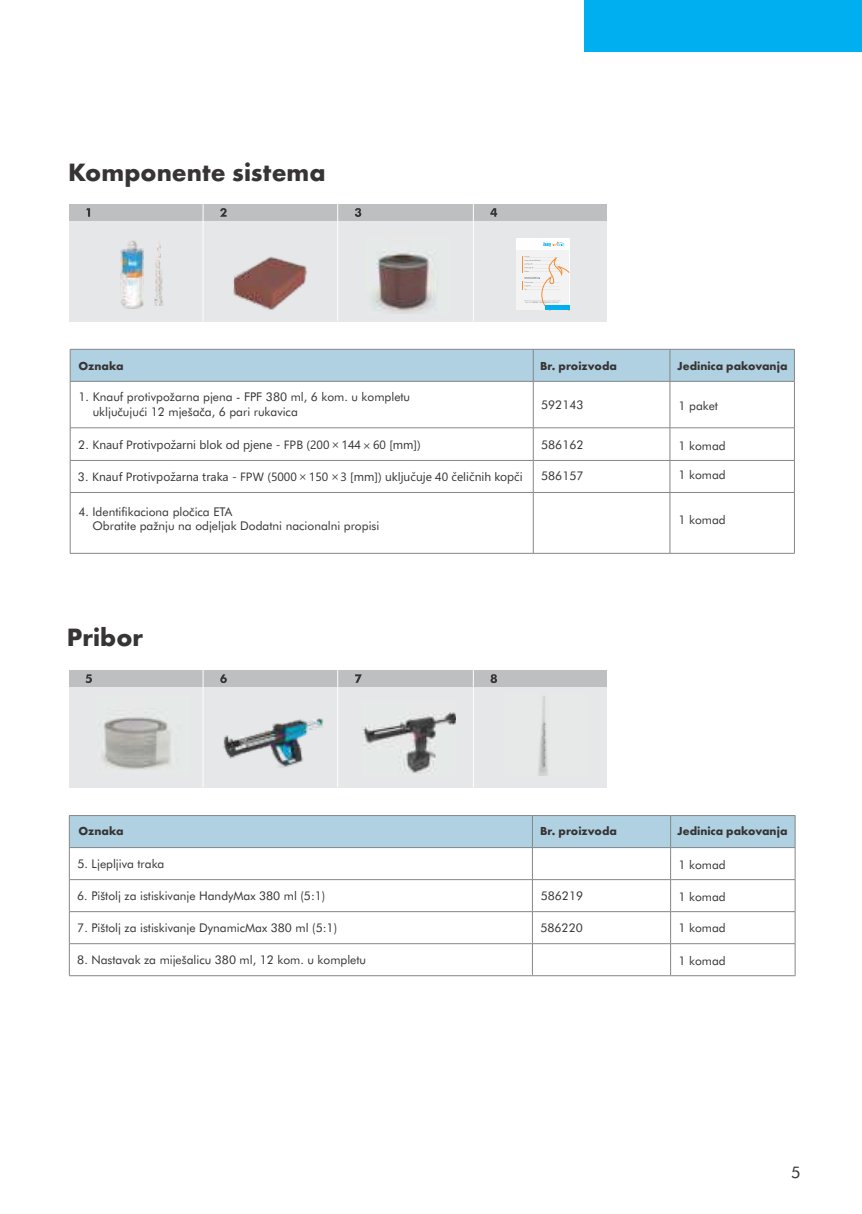
<style>
.page{position:relative;width:862px;height:1214px;background:#fff}
.page>*{position:absolute;margin:0;border:0;box-sizing:border-box;transform-origin:0 0}
.t1{font:700 26px "Futura";color:#373435}
.t2{font:16px "Futura BT";color:#373435}
.t3{font:12px/14.4px "Futura BT";color:#373435}
.t4{font:12px "Segoe UI";color:#373435}
.t5{font:700 12px "Futura";color:#373435}
.s1{font-family:"Futura BT"}
.s2{color:#fff}
</style>
<div class="page">
<div style="left:584px;top:0;width:278px;height:51px;background:#00afef"></div>
<div style="left:69px;top:204px;width:538px;height:117px;background:#e6e7e8"></div>
<div style="left:69px;top:670px;width:538px;height:117px;background:#e6e7e8"></div>
<div style="left:71px;top:350px;width:723px;height:31px;background:#b0d1e1"></div>
<hr style="left:70px;top:349px;width:463px;height:1px;background:#848688">
<hr style="left:70px;top:349px;width:1px;height:32px;background:#848688">
<hr style="left:533px;top:349px;width:137px;height:1px;background:#848688">
<hr style="left:533px;top:349px;width:1px;height:32px;background:#848688">
<hr style="left:670px;top:349px;width:124px;height:1px;background:#848688">
<hr style="left:669px;top:349px;width:1px;height:32px;background:#848688">
<hr style="left:794px;top:349px;width:1px;height:32px;background:#848688">
<hr style="left:70px;top:381px;width:463px;height:1px;background:#848688">
<hr style="left:70px;top:381px;width:1px;height:46px;background:#848688">
<hr style="left:533px;top:381px;width:137px;height:1px;background:#848688">
<hr style="left:533px;top:381px;width:1px;height:46px;background:#848688">
<hr style="left:670px;top:381px;width:124px;height:1px;background:#848688">
<hr style="left:669px;top:381px;width:1px;height:46px;background:#848688">
<hr style="left:794px;top:381px;width:1px;height:46px;background:#848688">
<hr style="left:70px;top:427px;width:463px;height:1px;background:#848688">
<hr style="left:70px;top:428px;width:1px;height:32px;background:#848688">
<hr style="left:533px;top:427px;width:137px;height:1px;background:#848688">
<hr style="left:533px;top:428px;width:1px;height:32px;background:#848688">
<hr style="left:670px;top:427px;width:124px;height:1px;background:#848688">
<hr style="left:669px;top:428px;width:1px;height:32px;background:#848688">
<hr style="left:794px;top:428px;width:1px;height:32px;background:#848688">
<hr style="left:70px;top:460px;width:463px;height:1px;background:#848688">
<hr style="left:70px;top:460px;width:1px;height:32px;background:#848688">
<hr style="left:533px;top:460px;width:137px;height:1px;background:#848688">
<hr style="left:533px;top:460px;width:1px;height:32px;background:#848688">
<hr style="left:670px;top:460px;width:124px;height:1px;background:#848688">
<hr style="left:669px;top:460px;width:1px;height:32px;background:#848688">
<hr style="left:794px;top:460px;width:1px;height:32px;background:#848688">
<hr style="left:70px;top:492px;width:463px;height:1px;background:#848688">
<hr style="left:70px;top:492px;width:1px;height:61px;background:#848688">
<hr style="left:533px;top:492px;width:137px;height:1px;background:#848688">
<hr style="left:533px;top:492px;width:1px;height:61px;background:#848688">
<hr style="left:670px;top:492px;width:124px;height:1px;background:#848688">
<hr style="left:669px;top:492px;width:1px;height:61px;background:#848688">
<hr style="left:794px;top:492px;width:1px;height:61px;background:#848688">
<hr style="left:70px;top:553px;width:463px;height:1px;background:#848688">
<hr style="left:533px;top:553px;width:137px;height:1px;background:#848688">
<hr style="left:670px;top:553px;width:124px;height:1px;background:#848688">
<div style="left:70px;top:816px;width:725px;height:31px;background:#b0d1e1"></div>
<hr style="left:69px;top:815px;width:463px;height:1px;background:#848688">
<hr style="left:69px;top:815px;width:1px;height:32px;background:#848688">
<hr style="left:532px;top:815px;width:138px;height:1px;background:#848688">
<hr style="left:532px;top:815px;width:1px;height:32px;background:#848688">
<hr style="left:670px;top:815px;width:125px;height:1px;background:#848688">
<hr style="left:670px;top:815px;width:1px;height:32px;background:#848688">
<hr style="left:795px;top:815px;width:1px;height:32px;background:#848688">
<hr style="left:69px;top:847px;width:463px;height:1px;background:#848688">
<hr style="left:69px;top:847px;width:1px;height:32px;background:#848688">
<hr style="left:532px;top:847px;width:138px;height:1px;background:#848688">
<hr style="left:532px;top:847px;width:1px;height:32px;background:#848688">
<hr style="left:670px;top:847px;width:125px;height:1px;background:#848688">
<hr style="left:670px;top:847px;width:1px;height:32px;background:#848688">
<hr style="left:795px;top:847px;width:1px;height:32px;background:#848688">
<hr style="left:69px;top:879px;width:463px;height:1px;background:#848688">
<hr style="left:69px;top:879px;width:1px;height:32px;background:#848688">
<hr style="left:532px;top:879px;width:138px;height:1px;background:#848688">
<hr style="left:532px;top:879px;width:1px;height:32px;background:#848688">
<hr style="left:670px;top:879px;width:125px;height:1px;background:#848688">
<hr style="left:670px;top:879px;width:1px;height:32px;background:#848688">
<hr style="left:795px;top:879px;width:1px;height:32px;background:#848688">
<hr style="left:69px;top:911px;width:463px;height:1px;background:#848688">
<hr style="left:69px;top:911px;width:1px;height:32px;background:#848688">
<hr style="left:532px;top:911px;width:138px;height:1px;background:#848688">
<hr style="left:532px;top:911px;width:1px;height:32px;background:#848688">
<hr style="left:670px;top:911px;width:125px;height:1px;background:#848688">
<hr style="left:670px;top:911px;width:1px;height:32px;background:#848688">
<hr style="left:795px;top:911px;width:1px;height:32px;background:#848688">
<hr style="left:69px;top:943px;width:463px;height:1px;background:#848688">
<hr style="left:69px;top:943px;width:1px;height:32px;background:#848688">
<hr style="left:532px;top:943px;width:138px;height:1px;background:#848688">
<hr style="left:532px;top:943px;width:1px;height:32px;background:#848688">
<hr style="left:670px;top:943px;width:125px;height:1px;background:#848688">
<hr style="left:670px;top:943px;width:1px;height:32px;background:#848688">
<hr style="left:795px;top:943px;width:1px;height:32px;background:#848688">
<hr style="left:69px;top:975px;width:463px;height:1px;background:#848688">
<hr style="left:532px;top:975px;width:138px;height:1px;background:#848688">
<hr style="left:670px;top:975px;width:125px;height:1px;background:#848688">
<div style="left:516px;top:238px;width:53px;height:72px;background:#fefefe"></div>
<div style="left:516px;top:250px;width:52px;height:60px;background:#f3f3f4"></div>
<svg style="left:543px;top:241px;width:21px;height:6px"></svg>
<svg style="left:522px;top:256px;width:48px;height:55px"></svg>
<img style="left:373px;top:253px;width:62px;height:60px">
<img style="left:215px;top:257px;width:102px;height:65px">
<img style="left:96px;top:240px;width:98px;height:82px">
<img style="left:538px;top:696px;width:10px;height:79px">
<img style="left:102px;top:717px;width:69px;height:53px">
<img style="left:362px;top:712px;width:94px;height:61px">
<img style="left:223px;top:718px;width:101px;height:50px">
<div style="left:69px;top:204px;width:538px;height:16px;background:#bdbfc1"></div>
<div style="left:69px;top:670px;width:538px;height:16px;background:#bdbfc1"></div>
<svg style="left:86px;top:208px;width:4px;height:9px"></svg>
<svg style="left:86px;top:674px;width:6px;height:9px"></svg>
<svg style="left:220px;top:208px;width:7px;height:9px"></svg>
<svg style="left:220px;top:674px;width:7px;height:9px"></svg>
<svg style="left:355px;top:208px;width:6px;height:9px"></svg>
<svg style="left:355px;top:674px;width:7px;height:8px"></svg>
<svg style="left:490px;top:208px;width:7px;height:9px"></svg>
<svg style="left:490px;top:674px;width:7px;height:9px"></svg>
<hr style="left:337px;top:204px;width:1px;height:117px;background:#fefefe">
<hr style="left:337px;top:670px;width:1px;height:117px;background:#fefefe">
<hr style="left:203px;top:204px;width:1px;height:117px;background:#fefefe">
<hr style="left:203px;top:670px;width:1px;height:117px;background:#fefefe">
<hr style="left:473px;top:204px;width:1px;height:117px;background:#fefefe">
<hr style="left:473px;top:670px;width:1px;height:117px;background:#fefefe">
<h1 class="t1" style="left:68px;top:156px;width:259px">Komponente sistema</h1>
<p class="t5" style="left:78px;top:359px;width:47px">Oznaka</p>
<p class="t3" style="left:93px;top:391px;width:319px;text-indent:-14px">1. Knauf protivpožarna pjena - FPF 380 ml, 6 kom. u kompletu uključujući 12 mješača, 6 pari rukavica</p>
<p class="t4" style="left:78px;top:440px;width:344px"><span class="s1">2.</span> Knauf Protivpožarni blok od pjene - FPB (200 <span class="s2">x</span> 144 <span class="s2">x</span> 60 [mm])</p>
<p class="t4" style="left:78px;top:472px;width:446px"><span class="s1">3.</span> Knauf Protivpožarna traka - FPW (5000 <span class="s2">x</span> 150 <span class="s2">x</span> 3 [mm]) uključuje 40 čeličnih kopči</p>
<p class="t3" style="left:93px;top:505px;width:288px;text-indent:-14px">4. Identifikaciona pločica ETA<br>Obratite pažnju na odjeljak Dodatni nacionalni propisi</p>
<p class="t5" style="left:540px;top:359px;width:78px">Br. proizvoda</p>
<p class="t3" style="left:541px;top:399px;width:44px">592143</p>
<p class="t3" style="left:541px;top:438px;width:44px">586162</p>
<p class="t3" style="left:541px;top:470px;width:44px">586157</p>
<h1 class="t1" style="left:67px;top:620px;width:78px">Pribor</h1>
<p class="t5" style="left:677px;top:359px;width:112px">Jedinica pakovanja</p>
<p class="t3" style="left:678px;top:399px;width:41px">1 paket</p>
<p class="t3" style="left:678px;top:439px;width:49px">1 komad</p>
<p class="t3" style="left:678px;top:469px;width:49px">1 komad</p>
<p class="t3" style="left:678px;top:514px;width:49px">1 komad</p>
<p class="t5" style="left:78px;top:823px;width:47px">Oznaka</p>
<p class="t3" style="left:77px;top:857px;width:88px">5. Ljepljiva traka</p>
<p class="t3" style="left:77px;top:889px;width:250px">6. Pištolj za istiskivanje HandyMax 380 ml (5:1)</p>
<p class="t3" style="left:77px;top:921px;width:261px">7. Pištolj za istiskivanje DynamicMax 380 ml (5:1)</p>
<p class="t3" style="left:77px;top:953px;width:290px">8. Nastavak za miješalicu 380 ml, 12 kom. u kompletu</p>
<p class="t5" style="left:540px;top:823px;width:78px">Br. proizvoda</p>
<p class="t3" style="left:541px;top:889px;width:44px">586219</p>
<p class="t3" style="left:540px;top:922px;width:44px">586220</p>
<p class="t5" style="left:677px;top:823px;width:112px">Jedinica pakovanja</p>
<p class="t3" style="left:678px;top:858px;width:49px">1 komad</p>
<p class="t3" style="left:678px;top:890px;width:49px">1 komad</p>
<p class="t3" style="left:678px;top:921px;width:49px">1 komad</p>
<p class="t3" style="left:678px;top:954px;width:49px">1 komad</p>
<h2 class="t2" style="left:791px;top:1166px;width:11px">5</h2>
</div>
